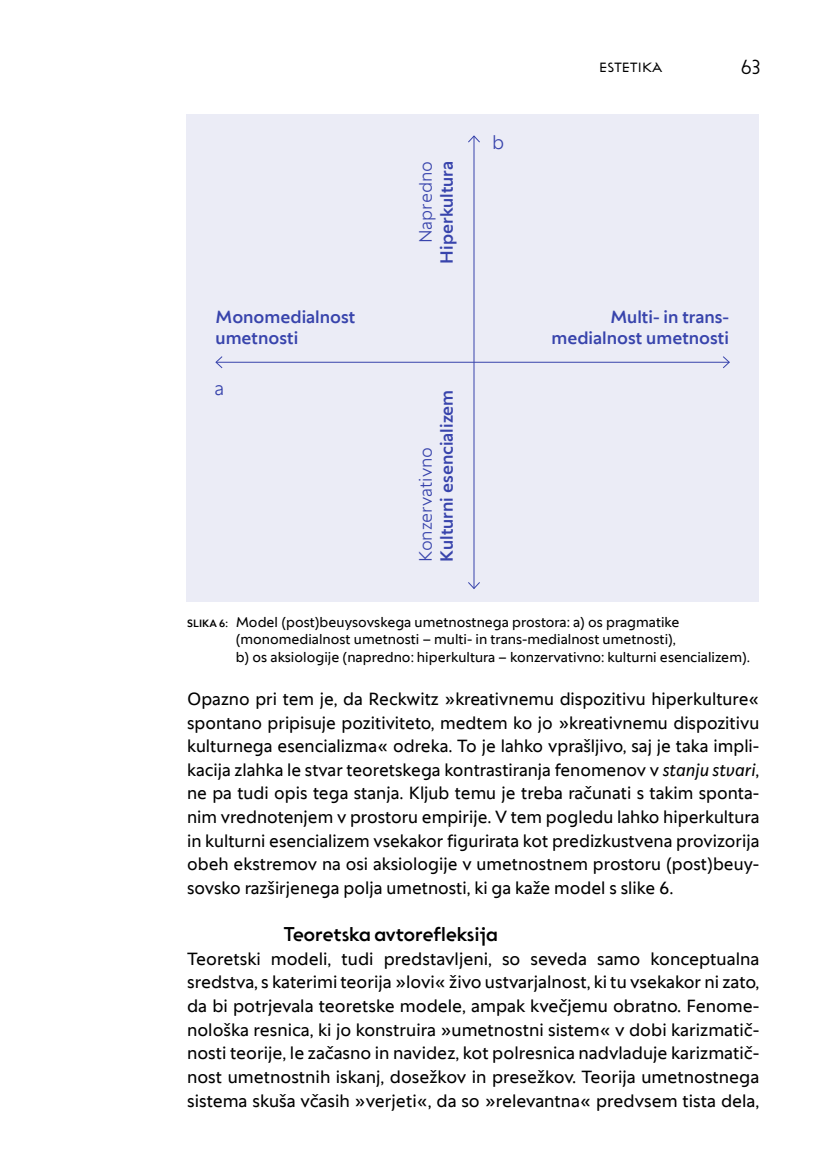
<style>
.page{position:relative;width:819px;height:1166px;background:#fff}
.page>*{position:absolute;margin:0;border:0;box-sizing:border-box;transform-origin:0 0}
.t1{font:300 19.25px "Univerza Sans";color:#3844ac}
.t2{font:17.5px/23.6px "Univerza Sans";color:#000;text-align:justify}
.t3{font:500 17.5px/21px "Univerza Sans";color:#3844ac;text-align:right}
.t4{font:500 17.5px "Plecnik";color:#000}
.t5{font:300 17.5px "Univerza Sans";color:#3844ac}
.t6{font:300 17.5px "Plecnik";color:#000}
.t7{font:300 15.75px "Plecnik";letter-spacing:.01em;color:#000}
.t8{font:14px/17.5px "Univerza Sans";color:#000}
.s1{font-weight:500;font-size:10.5px}
.s2{font-style:italic}
</style>
<div class="page">
<div style="left:186px;top:114px;width:572px;height:488px;background:#ebecf6"></div>
<hr style="left:473px;top:136px;width:1px;height:452px;background:#3844ac">
<svg style="left:468px;top:135px;width:12px;height:8px"></svg>
<svg style="left:468px;top:581px;width:12px;height:8px"></svg>
<hr style="left:216px;top:362px;width:513px;height:1px;background:#3844ac">
<svg style="left:215px;top:356px;width:8px;height:13px"></svg>
<svg style="left:721px;top:356px;width:9px;height:13px"></svg>
<p class="t3" style="left:215px;top:305px;width:141px;text-align:left">Monomedialnost umetnosti</p>
<p class="t1" style="left:214px;top:374px;width:11px">a</p>
<p class="t5" style="left:413px;top:243px;width:84px;rotate:-90deg">Napredno</p>
<p class="t3" style="left:435px;top:264px;width:104px;rotate:-90deg">Hiperkultura</p>
<p class="t1" style="left:492px;top:128px;width:14px">b</p>
<p class="t3" style="left:435px;top:562px;width:174px;rotate:-90deg">Kulturni esencializem</p>
<p class="t5" style="left:413px;top:562px;width:116px;rotate:-90deg">Konzervativno</p>
<p class="t7" style="left:599px;top:53px;width:65px">ESTETIKA</p>
<p class="t6" style="left:740px;top:52px;width:22px">63</p>
<p class="t3" style="left:551px;top:305px;width:179px">Multi- in trans&shy;medialnost umetnosti</p>
<p class="t8" style="left:236px;top:612px;width:516px;text-indent:-49px"><span class="s1">SLIKA 6:</span> Model (post)beuysovskega umetnostnega prostora: a) os pragmatike (monomedialnost umetnosti – multi- in trans-medialnost umetnosti),<br>b) os aksiologije (napredno: hiperkultura – konzervativno: kulturni esencializem).</p>
<p class="t2" style="left:187px;top:686px;width:573px">Opazno pri tem je, da Reckwitz »kreativnemu dispozitivu hiperkulture« spontano pripisuje pozitiviteto, medtem ko jo »kreativnemu dispozitivu kulturnega esencializma« odreka. To je lahko vprašljivo, saj je taka impli&shy;kacija zlahka le stvar teoretskega kontrastiranja fenomenov v <span class="s2">stanju stvari</span>, ne pa tudi opis tega stanja. Kljub temu je treba računati s takim sponta&shy;nim vrednotenjem v prostoru empirije. V tem pogledu lahko hiperkultura in kulturni esencializem vsekakor figurirata kot predizkustvena provizorija obeh ekstremov na osi aksiologije v umetnostnem prostoru (post)beuy&shy;sovsko razširjenega polja umetnosti, ki ga kaže model s slike 6.</p>
<p class="t4" style="left:284px;top:919px;width:215px">Teoretska avtorefleksija</p>
<p class="t2" style="left:187px;top:946px;width:573px">Teoretski modeli, tudi predstavljeni, so seveda samo konceptualna sredstva, s katerimi teorija »lovi« živo ustvarjalnost, ki tu vsekakor ni zato, da bi potrjevala teoretske modele, ampak kvečjemu obratno. Fenome&shy;nološka resnica, ki jo konstruira »umetnostni sistem« v dobi karizmatič&shy;nosti teorije, le začasno in navidez, kot polresnica nadvladuje karizmatič&shy;nost umetnostnih iskanj, dosežkov in presežkov. Teorija umetnostnega sistema skuša včasih »verjeti«, da so »relevantna« predvsem tista dela,</p>
</div>
